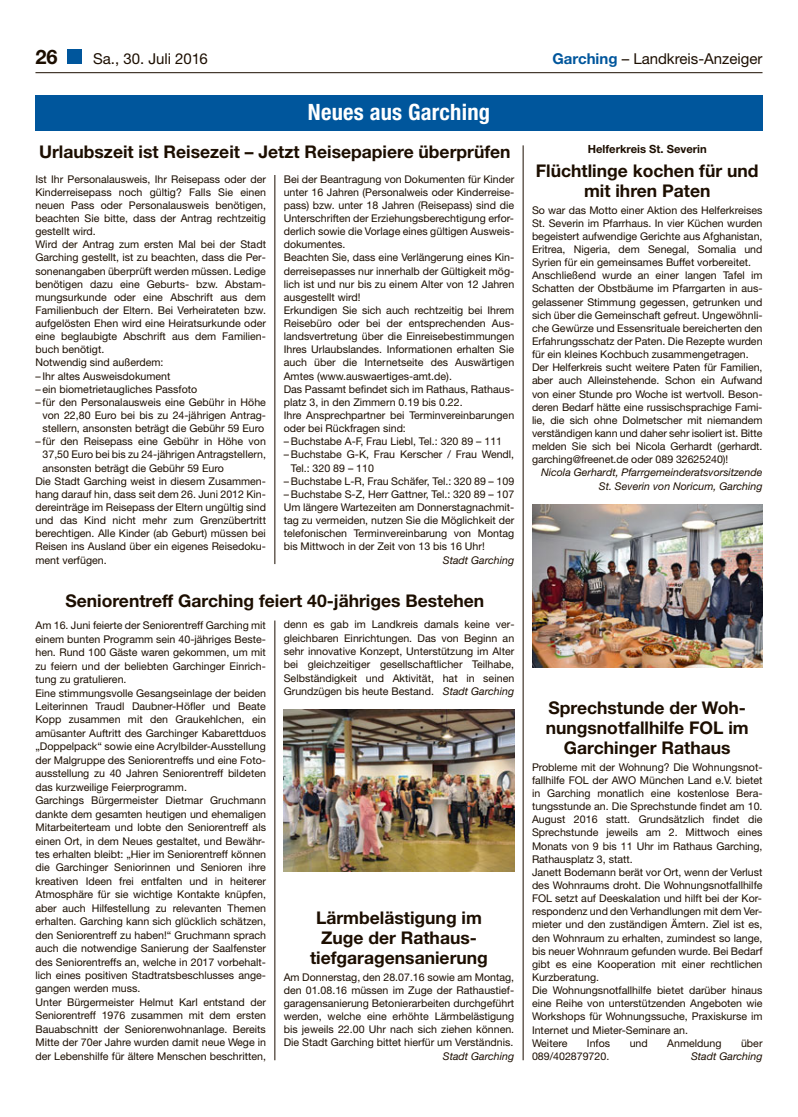
<style>
.page{position:relative;width:798px;height:1117px;background:#fff}
.page>*{position:absolute;margin:0;border:0;box-sizing:border-box;transform-origin:0 0}
.t1{font:700 condensed 22.5px "Helvetica Neue";letter-spacing:.01em;color:#fff}
.t2{font:700 20px "Helvetica Neue";color:#1c0e00}
.t3{font:700 17.5px/20px "Helvetica Neue";color:#1c0e00;text-align:center}
.t4{font:15px "Helvetica Neue";color:#1c0e00}
.t5{font:700 11.25px "Helvetica Neue";color:#1c0e00}
.t6{font:10.62px/13.1px "Helvetica Neue";color:#1c0e00}
.t7{font:italic 10.62px/13.1px "Helvetica Neue";color:#1c0e00;text-align:right}
.s1{font-weight:700;color:#00569c}
.s2{font-style:italic}
</style>
<div class="page">
<div style="left:68px;top:50px;width:14px;height:14px;background:#00569c"></div>
<hr style="left:274px;top:175px;width:1px;height:389px;background:#1c0e00">
<hr style="left:522px;top:145px;width:1px;height:914px;background:#1c0e00">
<hr style="left:35px;top:72px;width:727px;height:1px;background:#1c0e00">
<div style="left:35px;top:96px;width:727px;height:35px;background:#00569c"></div>
<img style="left:532px;top:504px;width:230px;height:163px">
<img style="left:283px;top:709px;width:231px;height:162px">
<hr style="left:274px;top:620px;width:1px;height:439px;background:#1c0e00">
<h2 class="t2" style="left:35px;top:50px;width:24px">26</h2>
<h3 class="t4" style="left:93px;top:53px;width:116px">Sa., 30. Juli 2016</h3>
<h3 class="t4" style="left:552px;top:53px;width:211px"><span class="s1">Garching</span> – Landkreis-Anzeiger</h3>
<h1 class="t1" style="left:308px;top:104px;width:183px">Neues aus Garching</h1>
<p class="t5" style="left:587px;top:145px;width:120px">Helferkreis St. Severin</p>
<h3 class="t3" style="left:535px;top:162px;width:224px">Flüchtlinge kochen für und mit ihren Paten</h3>
<p class="t6" style="left:531px;top:204px;width:232px">So war das Motto einer Aktion des Helferkreises St. Severin im Pfarrhaus. In vier Küchen wurden begeistert aufwendige Gerichte aus Afghanistan, Eritrea, Nigeria, dem Senegal, Somalia und Syrien für ein gemeinsames Buffet vorbereitet.<br>Anschließend wurde an einer langen Tafel im Schatten der Obstbäume im Pfarrgarten in aus&shy;gelassener Stimmung gegessen, getrunken und sich über die Gemeinschaft gefreut. Ungewöhnli&shy;che Gewürze und Essensrituale bereicherten den Erfahrungsschatz der Paten. Die Rezepte wurden für ein kleines Kochbuch zusammengetragen.<br>Der Helferkreis sucht weitere Paten für Familien, aber auch Alleinstehende. Schon ein Aufwand von einer Stunde pro Woche ist wertvoll. Beson&shy;deren Bedarf hätte eine russischsprachige Fami&shy;lie, die sich ohne Dolmetscher mit niemandem verständigen kann und daher sehr isoliert ist. Bitte melden Sie sich bei Nicola Gerhardt (gerhardt. garching@freenet.de oder 089 32625240)!</p>
<p class="t7" style="left:541px;top:467px;width:223px">Nicola Gerhardt, Pfarrgemeinderatsvorsitzende<br>St. Severin von Noricum, Garching</p>
<h3 class="t3" style="left:39px;top:143px;width:473px">Urlaubszeit ist Reisezeit – Jetzt Reisepapiere überprüfen</h3>
<p class="t6" style="left:283px;top:173px;width:232px">Bei der Beantragung von Dokumenten für Kinder unter 16 Jahren (Personalweis oder Kinderreise&shy;pass) bzw. unter 18 Jahren (Reisepass) sind die Unterschriften der Erziehungsberechtigung erfor&shy;derlich sowie die Vorlage eines gültigen Ausweis&shy;dokumentes.<br>Beachten Sie, dass eine Verlängerung eines Kin&shy;derreisepasses nur innerhalb der Gültigkeit mög&shy;lich ist und nur bis zu einem Alter von 12 Jahren ausgestellt wird!<br>Erkundigen Sie sich auch rechtzeitig bei Ihrem Reisebüro oder bei der entsprechenden Aus&shy;landsvertretung über die Einreisebestimmungen Ihres Urlaubslandes. Informationen erhalten Sie auch über die Internetseite des Auswärtigen Amtes (www.auswaertiges-amt.de).<br>Das Passamt befindet sich im Rathaus, Rathaus&shy;platz 3, in den Zimmern 0.19 bis 0.22.<br>Ihre Ansprechpartner bei Terminvereinbarungen oder bei Rückfragen sind:</p>
<p class="t6" style="left:283px;top:436px;width:220px">– Buchstabe A-F, Frau Liebl, Tel.: 320 89 – 111</p>
<p class="t6" style="left:291px;top:449px;width:225px;text-indent:-7px">– Buchstabe G-K, Frau Kerscher / Frau Wendl,<br>Tel.: 320 89 – 110</p>
<p class="t6" style="left:283px;top:475px;width:232px">– Buchstabe L-R, Frau Schäfer, Tel.: 320 89 – 109</p>
<p class="t6" style="left:283px;top:488px;width:232px;text-align:justify">– Buchstabe S-Z, Herr Gattner, Tel.: 320 89 – 107<br>Um längere Wartezeiten am Donnerstagnachmit&shy;tag zu vermeiden, nutzen Sie die Möglichkeit der telefonischen Terminvereinbarung von Montag bis Mittwoch in der Zeit von 13 bis 16 Uhr!</p>
<p class="t7" style="left:442px;top:554px;width:73px">Stadt Garching</p>
<h3 class="t3" style="left:65px;top:592px;width:420px">Seniorentreff Garching feiert 40-jähriges Bestehen</h3>
<p class="t6" style="left:35px;top:173px;width:232px">Ist Ihr Personalausweis, Ihr Reisepass oder der Kinderreisepass noch gültig? Falls Sie einen neuen Pass oder Personalausweis benötigen, beachten Sie bitte, dass der Antrag rechtzeitig gestellt wird.<br>Wird der Antrag zum ersten Mal bei der Stadt Garching gestellt, ist zu beachten, dass die Per&shy;sonenangaben überprüft werden müssen. Ledige benötigen dazu eine Geburts- bzw. Abstam&shy;mungsurkunde oder eine Abschrift aus dem Familienbuch der Eltern. Bei Verheirateten bzw. aufgelösten Ehen wird eine Heiratsurkunde oder eine beglaubigte Abschrift aus dem Familien&shy;buch benötigt.<br>Notwendig sind außerdem:</p>
<p class="t6" style="left:35px;top:370px;width:136px">– Ihr altes Ausweisdokument</p>
<p class="t6" style="left:35px;top:383px;width:163px">– ein biometrietaugliches Passfoto</p>
<p class="t6" style="left:43px;top:396px;width:225px;text-align:justify;text-indent:-7px">– für den Personalausweis eine Gebühr in Höhe von 22,80 Euro bei bis zu 24-jährigen Antrag&shy;stellern, ansonsten beträgt die Gebühr 59 Euro</p>
<p class="t6" style="left:35px;top:436px;width:232px">– für den Reisepass eine Gebühr in Höhe von</p>
<p class="t6" style="left:43px;top:449px;width:225px">37,50 Euro bei bis zu 24-jährigen Antragstellern,</p>
<p class="t6" style="left:43px;top:462px;width:183px">ansonsten beträgt die Gebühr 59 Euro</p>
<p class="t6" style="left:35px;top:475px;width:232px">Die Stadt Garching weist in diesem Zusammen-</p>
<p class="t6" style="left:35px;top:488px;width:232px">hang darauf hin, dass seit dem 26. Juni 2012 Kin-</p>
<p class="t6" style="left:35px;top:501px;width:232px">dereinträge im Reisepass der Eltern ungültig sind</p>
<p class="t6" style="left:35px;top:514px;width:232px">und das Kind nicht mehr zum Grenzübertritt</p>
<p class="t6" style="left:35px;top:528px;width:232px">berechtigen. Alle Kinder (ab Geburt) müssen bei</p>
<p class="t6" style="left:35px;top:541px;width:232px">Reisen ins Ausland über ein eigenes Reisedoku-</p>
<p class="t6" style="left:35px;top:554px;width:73px">ment verfügen.</p>
<p class="t6" style="left:35px;top:619px;width:232px">Am 16. Juni feierte der Seniorentreff Garching mit einem bunten Programm sein 40-jähriges Beste&shy;hen. Rund 100 Gäste waren gekommen, um mit zu feiern und der beliebten Garchinger Einrich&shy;tung zu gratulieren.<br>Eine stimmungsvolle Gesangseinlage der beiden Leiterinnen Traudl Daubner-Höfler und Beate Kopp zusammen mit den Graukehlchen, ein amüsanter Auftritt des Garchinger Kabarettduos „Doppelpack“ sowie eine Acrylbilder-Ausstellung der Malgruppe des Seniorentreffs und eine Foto&shy;ausstellung zu 40 Jahren Seniorentreff bildeten das kurzweilige Feierprogramm.<br>Garchings Bürgermeister Dietmar Gruchmann dankte dem gesamten heutigen und ehemaligen Mitarbeiterteam und lobte den Seniorentreff als einen Ort, in dem Neues gestaltet, und Bewähr&shy;tes erhalten bleibt: „Hier im Seniorentreff können die Garchinger Seniorinnen und Senioren ihre kreativen Ideen frei entfalten und in heiterer Atmosphäre für sie wichtige Kontakte knüpfen, aber auch Hilfestellung zu relevanten Themen erhalten. Garching kann sich glücklich schätzen, den Seniorentreff zu haben!“ Gruchmann sprach auch die notwendige Sanierung der Saalfenster des Seniorentreffs an, welche in 2017 vorbehalt&shy;lich eines positiven Stadtratsbeschlusses ange&shy;gangen werden muss.<br>Unter Bürgermeister Helmut Karl entstand der Seniorentreff 1976 zusammen mit dem ersten Bauabschnitt der Seniorenwohnanlage. Bereits Mitte der 70er Jahre wurden damit neue Wege in der Lebenshilfe für ältere Menschen beschritten,</p>
<p class="t6" style="left:283px;top:618px;width:232px;text-align:justify">denn es gab im Landkreis damals keine ver&shy;gleichbaren Einrichtungen. Das von Beginn an sehr innovative Konzept, Unterstützung im Alter bei gleichzeitiger gesellschaftlicher Teilhabe, Selbständigkeit und Aktivität, hat in seinen Grundzügen bis heute Bestand. <span class="s2">Stadt Garching</span></p>
<h3 class="t3" style="left:310px;top:909px;width:179px">Lärmbelästigung im<br>Zuge der Rathaus&shy;tiefgaragensanierung</h3>
<p class="t6" style="left:283px;top:971px;width:232px;text-align:justify">Am Donnerstag, den 28.07.16 sowie am Montag, den 01.08.16 müssen im Zuge der Rathaustief&shy;garagensanierung Betonierarbeiten durchgeführt werden, welche eine erhöhte Lärmbelästigung bis jeweils 22.00 Uhr nach sich ziehen können.<br>Die Stadt Garching bittet hierfür um Verständnis.</p>
<p class="t7" style="left:442px;top:1049px;width:73px">Stadt Garching</p>
<h3 class="t3" style="left:545px;top:699px;width:204px">Sprechstunde der Woh&shy;nungsnotfallhilfe FOL im<br>Garchinger Rathaus</h3>
<p class="t6" style="left:531px;top:761px;width:232px">Probleme mit der Wohnung? Die Wohnungsnot&shy;fallhilfe FOL der AWO München Land e.V. bietet in Garching monatlich eine kostenlose Bera&shy;tungsstunde an. Die Sprechstunde findet am 10.<br>August 2016 statt. Grundsätzlich findet die Sprechstunde jeweils am 2. Mittwoch eines Monats von 9 bis 11 Uhr im Rathaus Garching, Rathausplatz 3, statt.<br>Janett Bodemann berät vor Ort, wenn der Verlust des Wohnraums droht. Die Wohnungsnotfallhilfe FOL setzt auf Deeskalation und hilft bei der Kor&shy;respondenz und den Verhandlungen mit dem Ver&shy;mieter und den zuständigen Ämtern. Ziel ist es, den Wohnraum zu erhalten, zumindest so lange, bis neuer Wohnraum gefunden wurde. Bei Bedarf gibt es eine Kooperation mit einer rechtlichen Kurzberatung.<br>Die Wohnungsnotfallhilfe bietet darüber hinaus eine Reihe von unterstützenden Angeboten wie Workshops für Wohnungssuche, Praxiskurse im Internet und Mieter-Seminare an.<br>Weitere</p>
<p class="t6" style="left:586px;top:1037px;width:25px">Infos</p>
<p class="t6" style="left:629px;top:1037px;width:20px">und</p>
<p class="t6" style="left:667px;top:1037px;width:56px">Anmeldung</p>
<p class="t6" style="left:740px;top:1037px;width:23px">über</p>
<p class="t6" style="left:531px;top:1050px;width:79px">089/402879720.</p>
<p class="t7" style="left:690px;top:1050px;width:73px">Stadt Garching</p>
</div>
